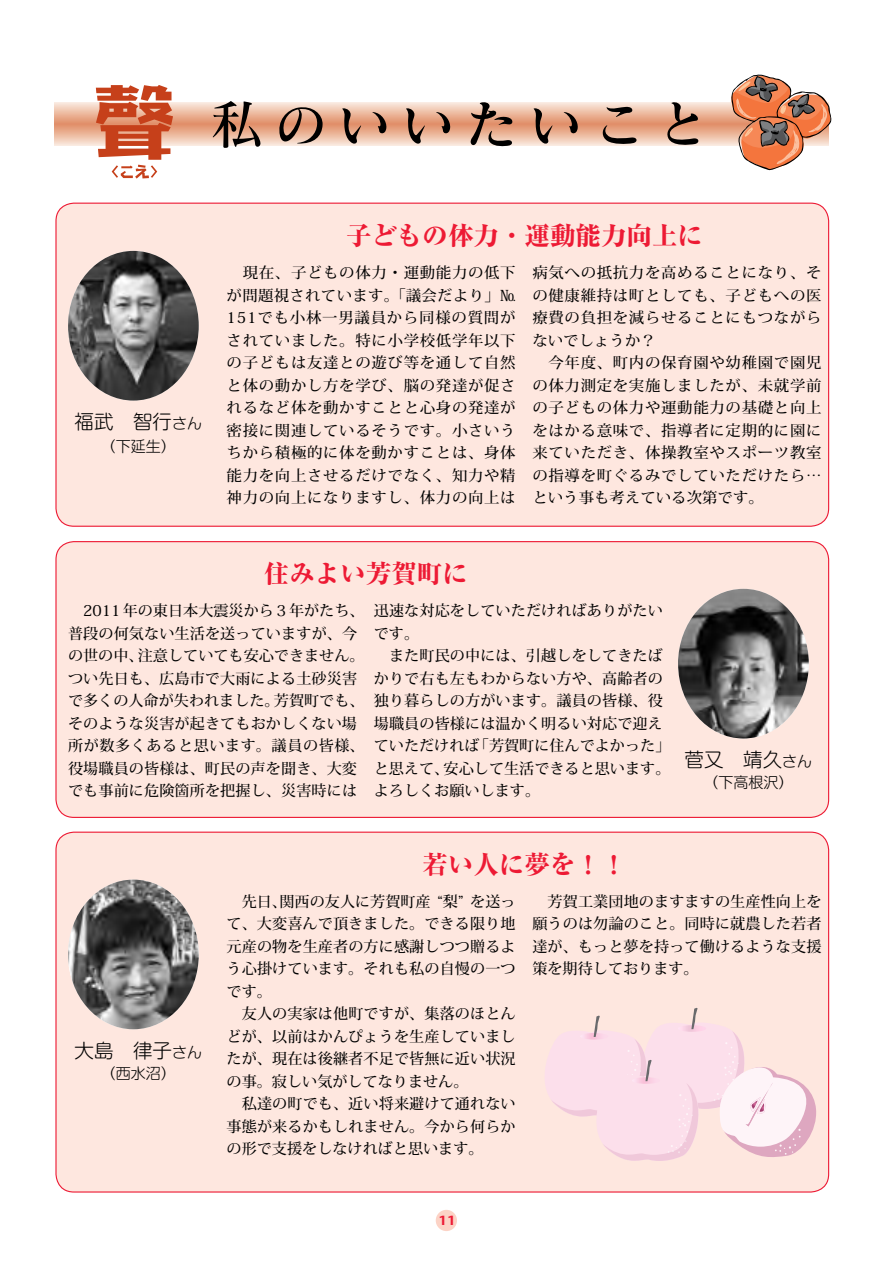
<style>
.page{position:relative;width:893px;height:1263px;background:#fff}
.page>*{position:absolute;margin:0;border:0;box-sizing:border-box;transform-origin:0 0}
.t1{font:800 25.5px "Ryumin Pro";color:#ed1a34}
.t2{font:300 19.5px "Shin M Go Pro";color:#000}
.t3{font:500 15px/22.5px "Koz Min Pro";letter-spacing:.005em;color:#000}
.t4{font:500 15px/22.5px "Koz Min Pro";letter-spacing:.045em;color:#000}
.t5{font:300 15px "Shin M Go Pro";color:#000}
.t6{font:700 12.3px "Koz Go Pro";color:#ed1a34;scale:1.22 1}
.s1{font-size:15px}
</style>
<div class="page">
<div style="left:436px;top:1210px;width:21px;height:21px;background:#fcd3c6;border-radius:50%"></div>
<div style="left:56px;top:203px;width:773px;height:323px;background:#fee7df;border-radius:18px"></div>
<div style="left:56px;top:832px;width:773px;height:360px;background:#fee7df;border-radius:18px"></div>
<img style="left:68px;top:251px;width:131px;height:150px">
<img style="left:68px;top:879px;width:131px;height:150px">
<div style="left:56px;top:542px;width:773px;height:275px;background:#fee7df;border-radius:18px"></div>
<img style="left:678px;top:589px;width:131px;height:149px">
<svg style="left:55px;top:102px;width:676px;height:43px;background:#eebfa7"></svg>
<svg style="left:96px;top:85px;width:77px;height:94px"></svg>
<svg style="left:212px;top:101px;width:49px;height:47px;background:#a58575"></svg>
<svg style="left:276px;top:105px;width:47px;height:39px;background:#ad8673"></svg>
<svg style="left:342px;top:108px;width:45px;height:36px;background:#ba8f79"></svg>
<svg style="left:406px;top:108px;width:45px;height:36px;background:#ba8f79"></svg>
<svg style="left:468px;top:102px;width:46px;height:45px;background:#b18d7a"></svg>
<svg style="left:533px;top:108px;width:45px;height:36px;background:#ba8f79"></svg>
<svg style="left:601px;top:107px;width:37px;height:37px"></svg>
<svg style="left:665px;top:102px;width:35px;height:44px;background:#b08b78"></svg>
<svg style="left:731px;top:75px;width:100px;height:95px"></svg>
<svg style="left:545px;top:1008px;width:285px;height:153px"></svg>
<h2 class="t2" style="left:75px;top:406px;width:129px">福武　智行<span class="s1">さん</span></h2>
<p class="t5" style="left:101px;top:434px;width:76px">（下延生(</p>
<h1 class="t1" style="left:346px;top:216px;width:358px">子どもの体力・運動能力向上に</h1>
<p class="t3" style="left:227px;top:261px;width:291px;text-align:justify">　現在、子どもの体力・運動能力の低下が問題視されています。「議会だより「No 151でも小林一男議員から同様の質問がされていました。特に小学校低学年以下の子どもは友達との遊び等を通して自然と体の動かし方を学び、脳の発達が促されるなど体を動かすことと心身の発達が密接に関連しているそうです。小さいうちから積極的に体を動かすことは、身体能力を向上させるだけでなく、知力や精神力の向上になりますし、体力の向上は</p>
<p class="t4" style="left:532px;top:261px;width:291px">病気への抵抗力を高めることになり、その健康維持は町としても、子どもへの医療費の負担を減らせることにもつながらないでしょうか?<br>　今年度、町内の保育園や幼稚園で園児の体力測定を実施しましたが、未就学前の子どもの体力や運動能力の基礎と向上をはかる意味で、指導者に定期的に園に来ていただき、体操教室やスポーツ教室の指導を町ぐるみでしていただけたら...という事も考えている次第です。</p>
<h1 class="t1" style="left:264px;top:554px;width:205px">住みよい芳賀町に</h1>
<p class="t3" style="left:68px;top:599px;width:298px">　2011年の東日本大震災から３年がたち、</p>
<p class="t3" style="left:68px;top:621px;width:291px">普段の何気ない生活を送っていますが、今</p>
<p class="t3" style="left:138px;top:644px;width:228px">注意していても安心できません。</p>
<p class="t3" style="left:68px;top:644px;width:77px">の世の中、</p>
<p class="t3" style="left:68px;top:666px;width:291px">つい先日も、広島市で大雨による土砂災害</p>
<p class="t3" style="left:274px;top:689px;width:92px">芳賀町でも、</p>
<p class="t3" style="left:68px;top:689px;width:298px">で多くの人命が失われました。<br>そのような災害が起きてもおかしくない場所が数多くあると思います。議員の皆様、役場職員の皆様は、町民の声を聞き、大変でも事前に危険箇所を把握し、災害時には</p>
<p class="t3" style="left:374px;top:599px;width:291px">迅速な対応をしていただければありがたい</p>
<p class="t3" style="left:374px;top:621px;width:47px">です。</p>
<p class="t3" style="left:374px;top:644px;width:291px">　また町民の中には、引越しをしてきたば</p>
<p class="t3" style="left:374px;top:666px;width:291px">かりで右も左もわからない方や、高齢者の</p>
<p class="t3" style="left:374px;top:689px;width:290px">独り暮らしの方がいます。議員の皆様、役</p>
<p class="t3" style="left:374px;top:711px;width:291px">場職員の皆様には温かく明るい対応で迎え</p>
<p class="t3" style="left:474px;top:734px;width:198px">「芳賀町に住んでよかった「</p>
<p class="t3" style="left:444px;top:734px;width:228px;text-indent:-70px">ていただければ<br>安心して生活できると思います。</p>
<p class="t3" style="left:374px;top:756px;width:168px">と思えて、<br>よろしくお願いします。</p>
<h1 class="t1" style="left:422px;top:845px;width:205px">若い人に夢を!!</h1>
<h2 class="t2" style="left:685px;top:744px;width:129px">菅又　靖久<span class="s1">さん</span></h2>
<p class="t5" style="left:703px;top:770px;width:91px">（下高根沢(</p>
<h2 class="t2" style="left:75px;top:1034px;width:129px">大島　律子<span class="s1">さん</span></h2>
<p class="t5" style="left:101px;top:1061px;width:76px">（西水沼(</p>
<p class="t3" style="left:280px;top:889px;width:238px">関西の友人に芳賀町産 梨“ ” を送っ</p>
<p class="t3" style="left:227px;top:889px;width:291px">　先日、<br>て、大変喜んで頂きました。できる限り地元産の物を生産者の方に感謝しつつ贈るよう心掛けています。それも私の自慢の一つです。<br>　友人の実家は他町ですが、集落のほとんどが、以前はかんぴょうを生産していましたが、現在は後継者不足で皆無に近い状況の事。寂しい気がしてなりません。<br>　私達の町でも、近い将来避けて通れない事態が来るかもしれません。今から何らかの形で支援をしなければと思います。</p>
<p class="t3" style="left:532px;top:889px;width:291px;text-align:justify">　芳賀工業団地のますますの生産性向上を願うのは勿論のこと。同時に就農した若者達が、もっと夢を持って働けるような支援策を期待しております。</p>
<p class="t6" style="left:438px;top:1212px;width:16px">11</p>
</div>
